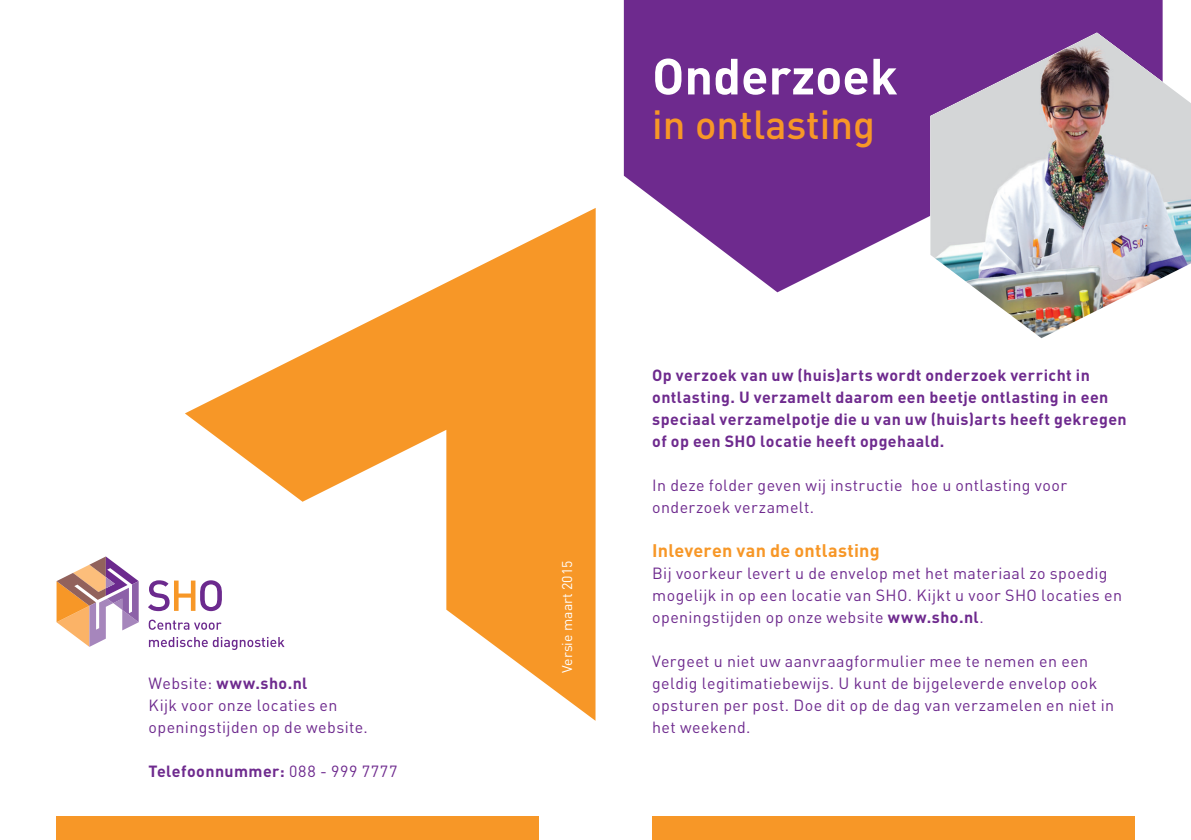
<style>
.page{position:relative;width:1191px;height:840px;background:#fff}
.page>*{position:absolute;margin:0;border:0;box-sizing:border-box;transform-origin:0 0}
.t1{font:700 50px "DIN Pro";color:#fff}
.t2{font:500 40px "DIN Pro";color:#f79727}
.SHO_tussenkop{font:700 18px "DIN Pro";letter-spacing:.01em;color:#f79727}
.SHO_tekstletter{font:16px/22px "DIN Pro";letter-spacing:.025em;color:#6e2a8e}
.SHO_tekstletter-2{font:700 16px/22px "DIN Pro";letter-spacing:.025em;color:#6e2a8e}
.t3{font:14px "DIN Pro";color:#fff}
.s1{font-weight:400}
.s2{font-weight:700}
</style>
<div class="page">
<svg style="left:624px;top:0;width:538px;height:292px;background:#834a9f"></svg>
<svg style="left:148px;top:580px;width:37px;height:30px"></svg>
<svg style="left:57px;top:556px;width:82px;height:90px"></svg>
<svg style="left:149px;top:619px;width:36px;height:10px"></svg>
<svg style="left:149px;top:637px;width:36px;height:11px"></svg>
<div style="left:652px;top:816px;width:482px;height:23px;background:#f79727"></div>
<div style="left:57px;top:816px;width:482px;height:23px;background:#f79727"></div>
<img style="left:930px;top:33px;width:261px;height:305px">
<svg style="left:185px;top:208px;width:410px;height:512px"></svg>
<p class="SHO_tekstletter-2" style="left:149px;top:671px;width:160px"><span class="s1">Website:</span> www.sho.nl</p>
<p class="SHO_tekstletter" style="left:149px;top:693px;width:221px">Kijk voor onze locaties en openingstijden op de website.</p>
<p class="SHO_tekstletter-2" style="left:149px;top:759px;width:250px">Telefoonnummer: <span class="s1">088 - 999 7777</span></p>
<p class="t1" style="left:652px;top:42px;width:247px">Onderzoek</p>
<p class="t2" style="left:652px;top:97px;width:224px">in ontlasting</p>
<p class="t3" style="left:557px;top:672px;width:113px;rotate:-90deg">Versie maart 2015</p>
<p class="SHO_tekstletter-2" style="left:652px;top:363px;width:476px">Op verzoek van uw (huis)arts wordt onderzoek verricht in ontlasting. U verzamelt daarom een beetje ontlasting in een speciaal verzamelpotje die u van uw (huis)arts heeft gekregen of op een SHO locatie heeft opgehaald.</p>
<p class="SHO_tekstletter" style="left:652px;top:473px;width:416px">In deze folder geven wij instructie hoe u ontlasting voor onderzoek verzamelt.</p>
<p class="SHO_tussenkop" style="left:652px;top:538px;width:229px">Inleveren van de ontlasting</p>
<p class="SHO_tekstletter" style="left:652px;top:561px;width:471px">Bij voorkeur levert u de envelop met het materiaal zo spoedig mogelijk in op een locatie van SHO. Kijkt u voor SHO locaties en openingstijden op onze website <span class="s2">www.sho.nl</span>.</p>
<p class="SHO_tekstletter" style="left:652px;top:649px;width:463px">Vergeet u niet uw aanvraagformulier mee te nemen en een geldig legitimatiebewijs. U kunt de bijgeleverde envelop ook opsturen per post. Doe dit op de dag van verzamelen en niet in het weekend.</p>
</div>
